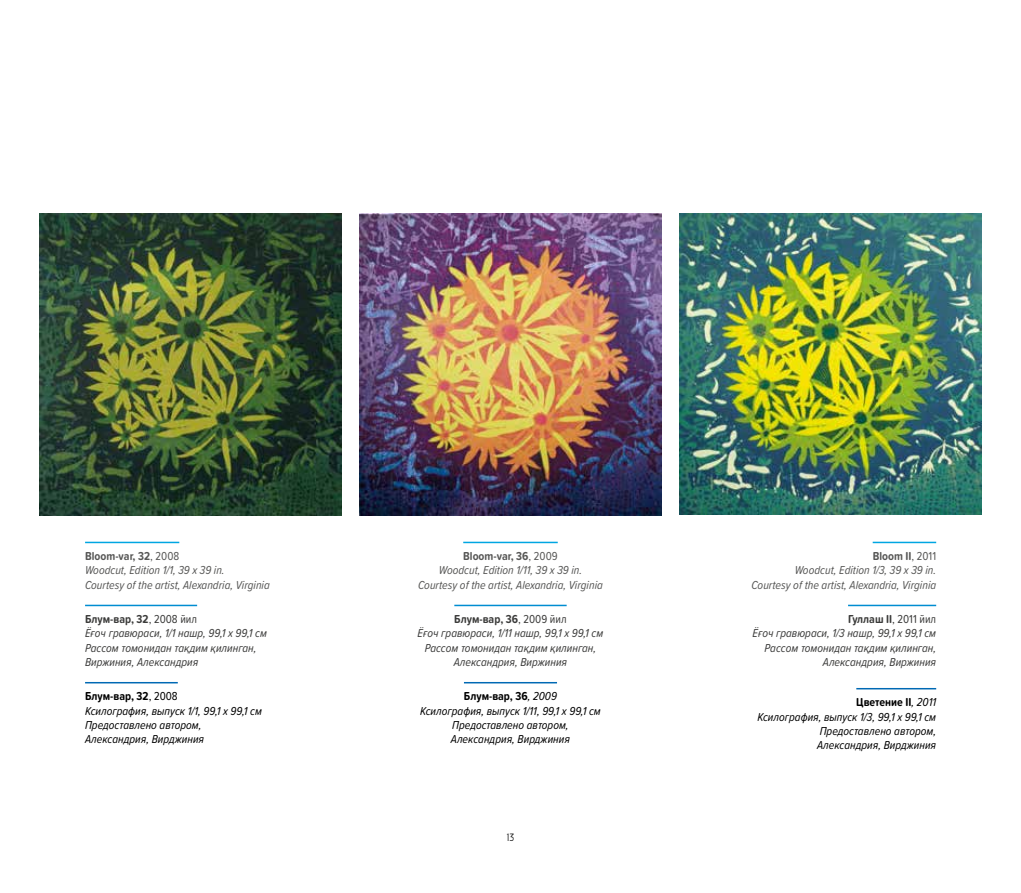
<style>
.page{position:relative;width:1021px;height:893px;background:#fff}
.page>*{position:absolute;margin:0;border:0;box-sizing:border-box;transform-origin:0 0}
.t1{font:italic 12px/14.2px "Proxima Soft Cond";color:#3c3c3b}
.t2{font:italic 12px/14.2px "Proxima Soft Cond";color:#000}
.t3{font:italic 12px/14.2px "Proxima Soft Cond";color:#575756}
.t4{font:300 10.5px "Arqus";color:#000}
.s1{font-weight:700;font-style:normal}
.s2{font-style:normal}
</style>
<div class="page">
<img style="left:39px;top:214px;width:302px;height:302px">
<img style="left:679px;top:214px;width:302px;height:300px">
<img style="left:359px;top:214px;width:302px;height:302px">
<hr style="left:85px;top:542px;width:94px;height:1px;background:#00a6e2">
<hr style="left:85px;top:605px;width:112px;height:1px;background:#008dd1">
<hr style="left:85px;top:682px;width:93px;height:1px;background:#0069b4">
<hr style="left:463px;top:542px;width:94px;height:1px;background:#00a6e2">
<hr style="left:454px;top:605px;width:112px;height:1px;background:#008dd1">
<hr style="left:464px;top:682px;width:93px;height:1px;background:#0069b4">
<hr style="left:872px;top:542px;width:64px;height:1px;background:#00a6e2">
<hr style="left:848px;top:605px;width:88px;height:1px;background:#008dd1">
<hr style="left:856px;top:688px;width:80px;height:1px;background:#0069b4">
<p class="t3" style="left:85px;top:548px;width:186px"><span class="s1">Bloom-var, 32</span><span class="s2">, 2008<br></span>Woodcut, Edition 1/1, 39 x 39 in.<br>Courtesy of the artist, Alexandria, Virginia</p>
<p class="t1" style="left:85px;top:611px;width:183px"><span class="s1">Блум-вар, 32</span><span class="s2">, 2008 йил<br></span>Ёғоч гравюраси, 1/1 нашр, 99,1 х 99,1 см<br>Рассом томонидан тақдим қилинган,<br>Виржиния, Александрия</p>
<p class="t2" style="left:85px;top:689px;width:178px"><span class="s1">Блум-вар, 32</span><span class="s2">, 2008<br></span>Ксилография, выпуск 1/1, 99,1 х 99,1 см<br>Предоставлено автором,<br>Александрия, Вирджиния</p>
<p class="t3" style="left:418px;top:548px;width:186px;text-align:center"><span class="s1">Bloom-var, 36</span><span class="s2">, 2009<br></span>Woodcut, Edition 1/11, 39 x 39 in.<br>Courtesy of the artist, Alexandria, Virginia</p>
<p class="t1" style="left:417px;top:611px;width:187px;text-align:center"><span class="s1">Блум-вар, 36</span><span class="s2">, 2009 йил<br></span>Ёғоч гравюраси, 1/11 нашр, 99,1 х 99,1 см<br>Рассом томонидан тақдим қилинган,<br>Александрия, Виржиния</p>
<p class="t2" style="left:420px;top:689px;width:182px;text-align:center"><span class="s1">Блум-вар, 36</span>, 2009<br>Ксилография, выпуск 1/11, 99,1 х 99,1 см<br>Предоставлено автором,<br>Александрия, Вирджиния</p>
<p class="t4" style="left:506px;top:831px;width:9px">13</p>
<p class="t3" style="left:751px;top:548px;width:186px;text-align:right"><span class="s1">Bloom II</span><span class="s2">, 2011<br></span>Woodcut, Edition 1/3, 39 x 39 in.<br>Courtesy of the artist, Alexandria, Virginia</p>
<p class="t1" style="left:752px;top:611px;width:185px;text-align:right"><span class="s1">Гуллаш II</span><span class="s2">, 2011 йил<br></span>Ёғоч гравюраси, 1/3 нашр, 99,1 х 99,1 см<br>Рассом томонидан тақдим қилинган,<br>Александрия, Виржиния</p>
<p class="t2" style="left:757px;top:695px;width:180px;text-align:right"><span class="s1">Цветение II</span>, 2011<br>Ксилография, выпуск 1/3, 99,1 х 99,1 см<br>Предоставлено автором,<br>Александрия, Вирджиния</p>
</div>
